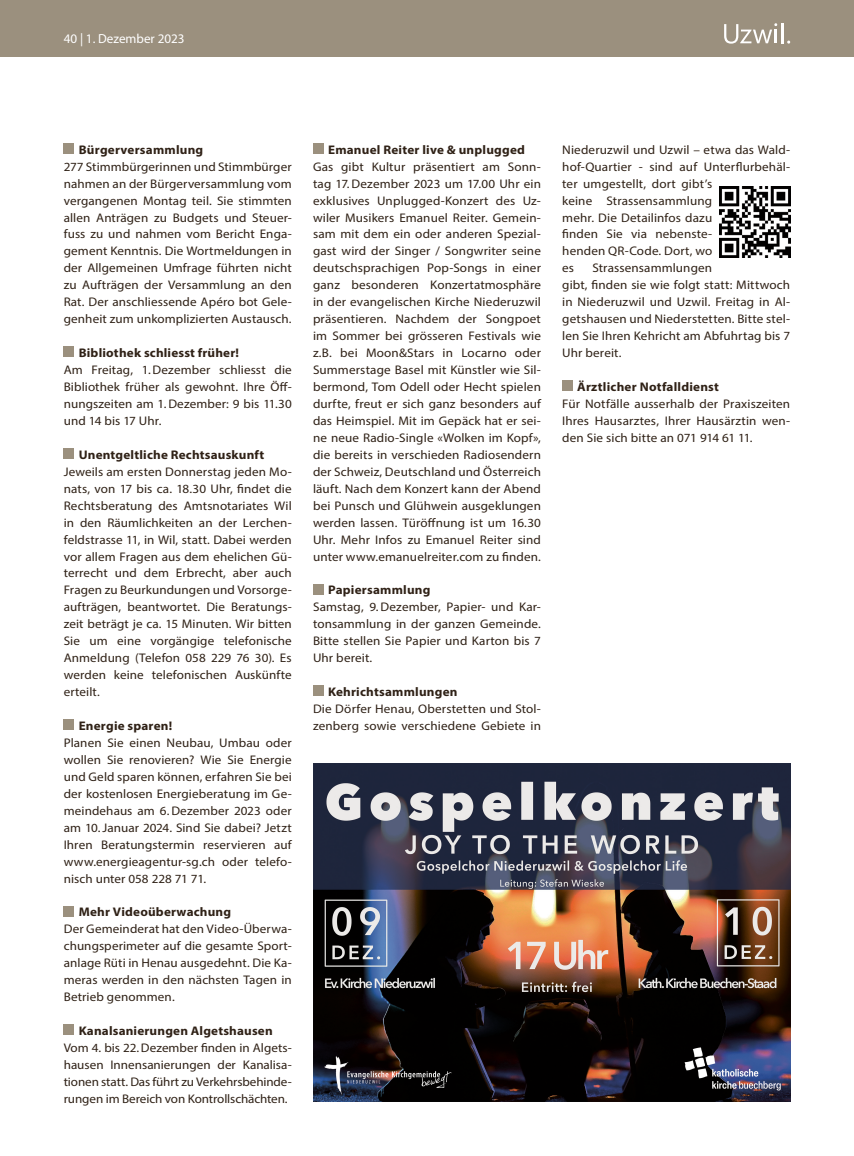
<style>
.page{position:relative;width:854px;height:1156px;background:#fff}
.page>*{position:absolute;margin:0;border:0;box-sizing:border-box;transform-origin:0 0}
.t1{font:13.12px "Myriad Pro";color:#fff}
.Grundtext{font:12.5px/17px "Myriad Pro";letter-spacing:.01em;color:#2f2116;text-align:justify;scale:1.05 1}
.Grundtext-2{font:700 12.5px "Myriad Pro";letter-spacing:.015em;color:#2f2116;scale:1.05 1}
</style>
<div class="page">
<div style="left:0;top:0;width:843px;height:57px;background:#9b907e"></div>
<hr style="left:781px;top:23px;width:2px;height:20px;background:#fff">
<svg style="left:724px;top:23px;width:53px;height:21px"></svg>
<div style="left:843px;top:0;width:11px;height:57px;background:#9b907e"></div>
<div style="left:64px;top:143px;width:10px;height:11px;background:#9b907e"></div>
<div style="left:64px;top:346px;width:10px;height:11px;background:#9b907e"></div>
<div style="left:64px;top:448px;width:10px;height:10px;background:#9b907e"></div>
<div style="left:64px;top:719px;width:10px;height:10px;background:#9b907e"></div>
<div style="left:64px;top:905px;width:10px;height:11px;background:#9b907e"></div>
<div style="left:64px;top:1024px;width:10px;height:10px;background:#9b907e"></div>
<div style="left:313px;top:143px;width:10px;height:11px;background:#9b907e"></div>
<div style="left:313px;top:583px;width:10px;height:11px;background:#9b907e"></div>
<div style="left:313px;top:685px;width:10px;height:11px;background:#9b907e"></div>
<div style="left:562px;top:380px;width:11px;height:11px;background:#9b907e"></div>
<img style="left:719px;top:186px;width:71px;height:71px">
<img style="left:313px;top:763px;width:477px;height:338px">
<p class="t1" style="left:64px;top:31px;width:122px">40 | 1. Dezember 2023</p>
<p class="Grundtext-2" style="left:79px;top:141px;width:120px">Bürgerversammlung</p>
<p class="Grundtext" style="left:64px;top:158px;width:219px">277 Stimmbürgerinnen und Stimmbürger nahmen an der Bürgerversammlung vom vergangenen Montag teil. Sie stimmten allen Anträgen zu Budgets und Steuer&shy;fuss zu und nahmen vom Bericht Enga&shy;gement Kenntnis. Die Wortmeldungen in der Allgemeinen Umfrage führten nicht zu Aufträgen der Versammlung an den Rat. Der anschliessende Apéro bot Gele&shy;genheit zum unkomplizierten Austausch.</p>
<p class="Grundtext-2" style="left:79px;top:344px;width:154px">Bibliothek schliesst früher!</p>
<p class="Grundtext" style="left:64px;top:361px;width:219px">Am Freitag, 1.Dezember schliesst die Bibliothek früher als gewohnt. Ihre Öff&shy;nungszeiten am 1.Dezember: 9 bis 11.30 und 14 bis 17 Uhr.</p>
<p class="Grundtext-2" style="left:79px;top:446px;width:178px">Unentgeltliche Rechtsauskunft</p>
<p class="Grundtext" style="left:64px;top:463px;width:219px">Jeweils am ersten Donnerstag jeden Mo&shy;nats, von 17 bis ca. 18.30 Uhr, findet die Rechtsberatung des Amtsnotariates Wil in den Räumlichkeiten an der Lerchen&shy;feldstrasse 11, in Wil, statt. Dabei werden vor allem Fragen aus dem ehelichen Gü&shy;terrecht und dem Erbrecht, aber auch Fragen zu Beurkundungen und Vorsorge&shy;aufträgen, beantwortet. Die Beratungs&shy;zeit beträgt je ca. 15 Minuten. Wir bitten Sie um eine vorgängige telefonische Anmeldung (Telefon 058 229 76 30). Es werden keine telefonischen Auskünfte erteilt.</p>
<p class="Grundtext-2" style="left:79px;top:717px;width:91px">Energie sparen!</p>
<p class="Grundtext" style="left:64px;top:734px;width:219px">Planen Sie einen Neubau, Umbau oder wollen Sie renovieren? Wie Sie Energie und Geld sparen können, erfahren Sie bei der kostenlosen Energieberatung im Ge&shy;meindehaus am 6.Dezember 2023 oder am 10.Januar 2024. Sind Sie dabei? Jetzt Ihren Beratungstermin reservieren auf www.energieagentur-sg.ch oder telefo&shy;nisch unter 058 228 71 71.</p>
<p class="Grundtext-2" style="left:79px;top:903px;width:147px">Mehr Videoüberwachung</p>
<p class="Grundtext" style="left:64px;top:920px;width:219px">Der Gemeinderat hat den Video-Überwa&shy;chungsperimeter auf die gesamte Sport&shy;anlage Rüti in Henau ausgedehnt. Die Ka&shy;meras werden in den nächsten Tagen in Betrieb genommen.</p>
<p class="Grundtext-2" style="left:79px;top:1022px;width:186px">Kanalsanierungen Algetshausen</p>
<p class="Grundtext" style="left:64px;top:1038px;width:219px">Vom 4. bis 22.Dezember finden in Algets&shy;hausen Innensanierungen der Kanalisa&shy;tionen statt. Das führt zu Verkehrsbehinde&shy;rungen im Bereich von Kontrollschächten.</p>
<p class="Grundtext-2" style="left:328px;top:141px;width:189px">Emanuel Reiter live &amp; unplugged</p>
<p class="Grundtext" style="left:313px;top:158px;width:219px">Gas gibt Kultur präsentiert am Sonn&shy;tag 17.Dezember 2023 um 17.00 Uhr ein exklusives Unplugged-Konzert des Uz&shy;wiler Musikers Emanuel Reiter. Gemein&shy;sam mit dem ein oder anderen Spezial&shy;gast wird der Singer / Songwriter seine deutschsprachigen Pop-Songs in einer ganz besonderen Konzertatmosphäre in der evangelischen Kirche Niederuzwil präsentieren. Nachdem der Songpoet im Sommer bei grösseren Festivals wie z.B. bei Moon&amp;Stars in Locarno oder Summerstage Basel mit Künstler wie Sil&shy;bermond, Tom Odell oder Hecht spielen durfte, freut er sich ganz besonders auf das Heimspiel. Mit im Gepäck hat er sei&shy;ne neue Radio-Single «Wolken im Kopf», die bereits in verschieden Radiosendern der Schweiz, Deutschland und Österreich läuft. Nach dem Konzert kann der Abend bei Punsch und Glühwein ausgeklungen werden lassen. Türöffnung ist um 16.30<br>Uhr. Mehr Infos zu Emanuel Reiter sind unter www.emanuelreiter.com zu finden.</p>
<p class="Grundtext-2" style="left:328px;top:582px;width:99px">Papiersammlung</p>
<p class="Grundtext" style="left:313px;top:598px;width:219px">Samstag, 9.Dezember, Papier- und Kar&shy;tonsammlung in der ganzen Gemeinde.<br>Bitte stellen Sie Papier und Karton bis 7<br>Uhr bereit.</p>
<p class="Grundtext-2" style="left:328px;top:683px;width:125px">Kehrichtsammlungen</p>
<p class="Grundtext" style="left:313px;top:700px;width:219px">Die Dörfer Henau, Oberstetten und Stol&shy;zenberg sowie verschiedene Gebiete in</p>
<p class="Grundtext" style="left:562px;top:141px;width:219px;text-align:left">Niederuzwil und Uzwil – etwa das Wald&shy;hof-Quartier - sind auf Unterflurbehäl&shy;ter umgestellt, dort gibt’s<br>keine Strassensammlung<br>mehr. Die Detailinfos dazu<br>finden Sie via nebenste-<br>henden QR-Code. Dort, wo<br>es</p>
<p class="Grundtext" style="left:562px;top:259px;width:219px;text-align:left;text-indent:30px">Strassensammlungen<br>gibt, finden sie wie folgt statt: Mittwoch in Niederuzwil und Uzwil. Freitag in Al&shy;getshausen und Niederstetten. Bitte stel&shy;len Sie Ihren Kehricht am Abfuhrtag bis 7<br>Uhr bereit.</p>
<p class="Grundtext-2" style="left:577px;top:378px;width:136px">Ärztlicher Notfalldienst</p>
<p class="Grundtext" style="left:562px;top:395px;width:219px">Für Notfälle ausserhalb der Praxiszeiten Ihres Hausarztes, Ihrer Hausärztin wen&shy;den Sie sich bitte an 071 914 61 11.</p>
</div>
